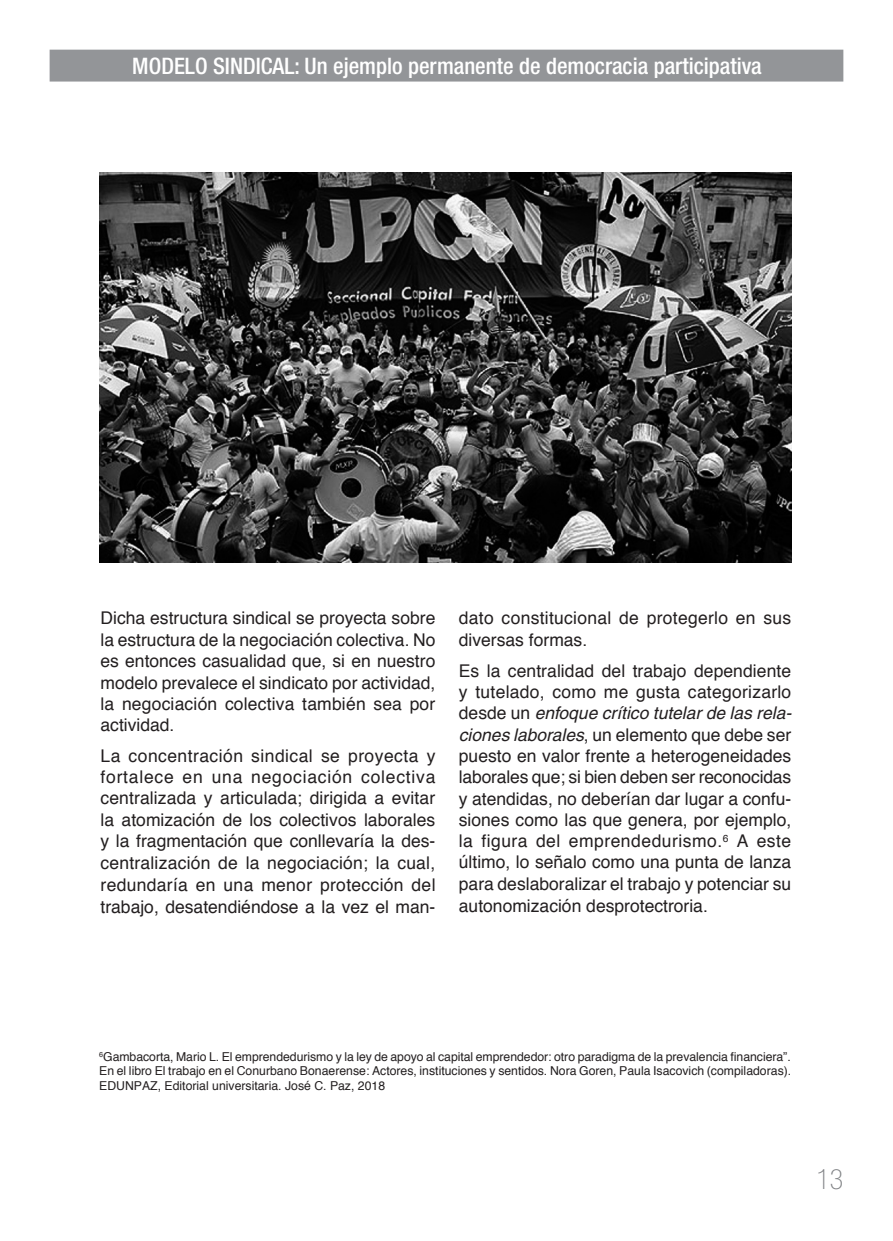
<style>
.page{position:relative;width:893px;height:1241px;background:#fff}
.page>*{position:absolute;margin:0;border:0;box-sizing:border-box;transform-origin:0 0}
.t1{font:100 condensed 28px "Helvetica Neue LT Std";color:#808285}
.Hyperlink{font:500 condensed 22.75px "Helvetica Neue LT Std";color:#fff}
.t2{font:17.5px/21.3px "Helvetica";color:#231f20;text-align:justify}
.t3{font:12.25px/14.7px "Helvetica";color:#231f20;text-align:justify}
.s1{font-style:italic}
</style>
<div class="page">
<img style="left:99px;top:173px;width:692px;height:389px">
<div style="left:50px;top:50px;width:793px;height:32px;background:#939598;border:2px solid #939598"></div>
<p class="Hyperlink" style="left:132px;top:52px;width:631px">MODELO SINDICAL: Un ejemplo permanente de democracia participativa</p>
<p class="t2" style="left:101px;top:606px;width:336px">Dicha estructura sindical se proyecta sobre la estructura de la negociación colectiva. No es entonces casualidad que, si en nuestro modelo prevalece el sindicato por actividad, la negociación colectiva también sea por actividad.</p>
<p class="t2" style="left:101px;top:744px;width:337px">La concentración sindical se proyecta y fortalece en una negociación colectiva centralizada y articulada; dirigida a evitar la atomización de los colectivos laborales y la fragmentación que conllevaría la des&shy;centralización de la negociación; la cual, redundaría en una menor protección del trabajo, desatendiéndose a la vez el man-</p>
<p class="t2" style="left:459px;top:606px;width:334px;line-height:21.9px">dato constitucional de protegerlo en sus diversas formas.</p>
<p class="t2" style="left:459px;top:659px;width:334px">Es la centralidad del trabajo dependiente y tutelado, como me gusta categorizarlo desde un <span class="s1">enfoque crítico tutelar de las rela&shy;ciones laborales</span>, un elemento que debe ser puesto en valor frente a heterogeneidades laborales que; si bien deben ser reconocidas y atendidas, no deberían dar lugar a confu&shy;siones como las que genera, por ejemplo, la figura del emprendedurismo.<sup>6</sup> A este último, lo señalo como una punta de lanza para deslaboralizar el trabajo y potenciar su autonomización desprotectroria.</p>
<p class="t3" style="left:99px;top:1048px;width:694px"><sup>6</sup>Gambacorta, Mario L. El emprendedurismo y la ley de apoyo al capital emprendedor: otro paradigma de la prevalencia financiera”.<br>En el libro El trabajo en el Conurbano Bonaerense: Actores, instituciones y sentidos. Nora Goren, Paula Isacovich (compiladoras).<br>EDUNPAZ, Editorial universitaria. José C. Paz, 2018</p>
<h1 class="t1" style="left:816px;top:1162px;width:28px">13</h1>
</div>
